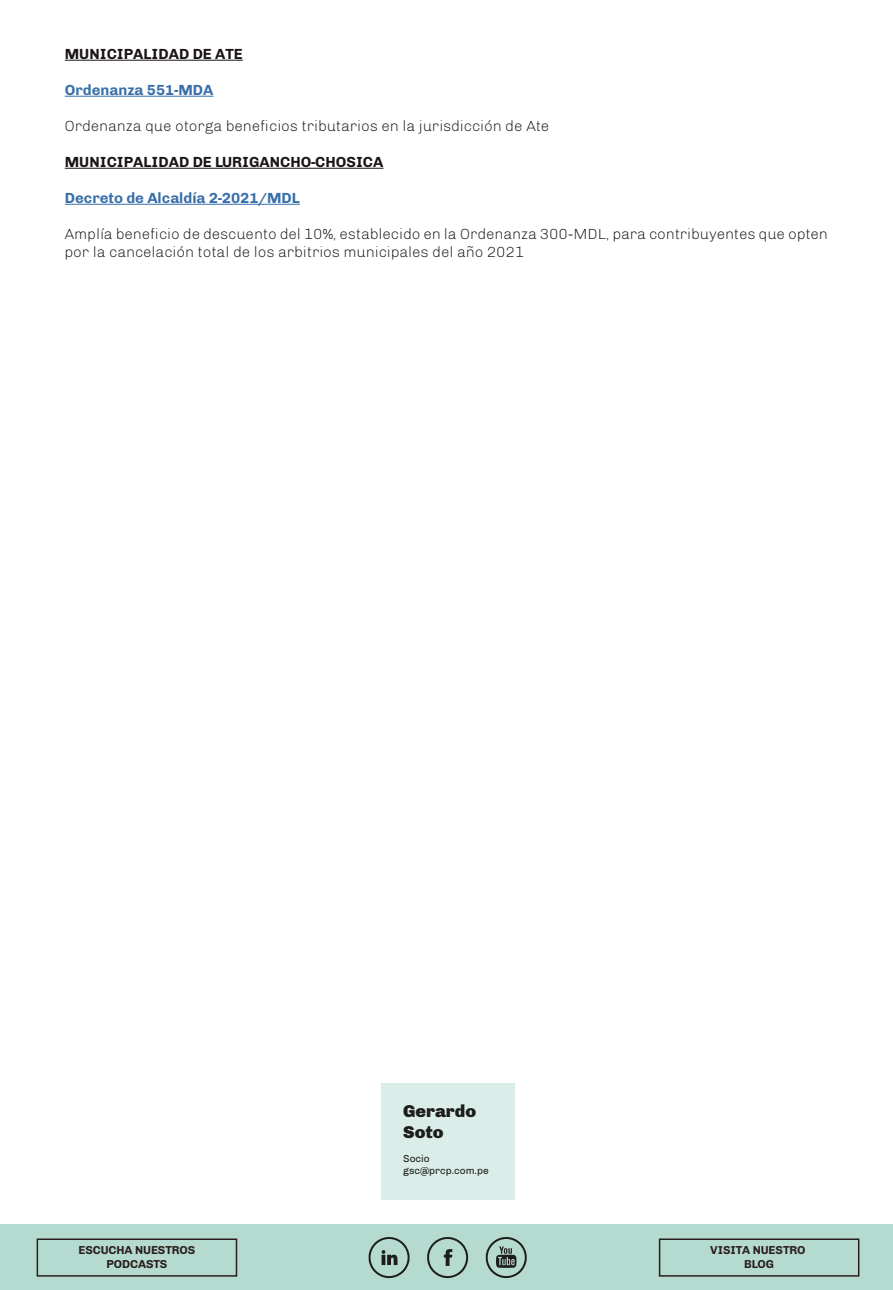
<style>
.page{position:relative;width:893px;height:1290px;background:#fff}
.page>*{position:absolute;margin:0;border:0;box-sizing:border-box;transform-origin:0 0}
.t1{font:900 17.55px/21.1px "Chivo";color:#1d1d1b}
.t2{font:300 15px/18px "Chivo";color:#1a1414}
.t3{font:700 15px "Chivo";color:#1a1414}
.t4{font:700 15px "Chivo";color:#386ea9}
.t5{font:700 11.85px/14.1px "Chivo";letter-spacing:-.01em;color:#2a1e1c;text-align:center}
.t6{font:10.2px/12.3px "Chivo";color:#1d1d1b}
</style>
<div class="page">
<div style="left:381px;top:1083px;width:133px;height:116px;background:#daede8"></div>
<div style="left:0;top:1224px;width:893px;height:66px;background:#b5dbd1"></div>
<svg style="left:368px;top:1237px;width:41px;height:41px"></svg>
<svg style="left:427px;top:1237px;width:41px;height:41px"></svg>
<svg style="left:485px;top:1237px;width:42px;height:41px"></svg>
<div style="left:659px;top:1238px;width:200px;height:38px;border:2px solid #2a1e1c"></div>
<div style="left:37px;top:1238px;width:200px;height:38px;border:2px solid #2a1e1c"></div>
<hr style="left:65px;top:60px;width:178px;height:1px;background:#1a1414">
<hr style="left:65px;top:96px;width:148px;height:1px;background:#386ea9">
<hr style="left:65px;top:168px;width:318px;height:1px;background:#1a1414">
<hr style="left:65px;top:204px;width:235px;height:1px;background:#386ea9">
<p class="t3" style="left:65px;top:45px;width:180px">MUNICIPALIDAD DE ATE</p>
<p class="t4" style="left:65px;top:81px;width:150px">Ordenanza 551-MDA</p>
<p class="t2" style="left:65px;top:117px;width:486px">Ordenanza que otorga beneficios tributarios en la jurisdicción de Ate</p>
<p class="t3" style="left:65px;top:153px;width:320px">MUNICIPALIDAD DE LURIGANCHO-CHOSICA</p>
<p class="t4" style="left:65px;top:189px;width:237px">Decreto de Alcaldía 2-2021/MDL</p>
<p class="t2" style="left:65px;top:225px;width:765px">Amplía beneficio de descuento del 10%, establecido en la Ordenanza 300-MDL, para contribuyentes que opten por la cancelación total de los arbitrios municipales del año 2021</p>
<p class="t5" style="left:78px;top:1242px;width:118px">ESCUCHA NUESTROS<br>PODCASTS</p>
<p class="t1" style="left:403px;top:1100px;width:75px">Gerardo<br>Soto</p>
<p class="t6" style="left:403px;top:1152px;width:87px">Socio gsc@prcp.com.pe</p>
<p class="t5" style="left:710px;top:1242px;width:97px">VISITA NUESTRO<br>BLOG</p>
</div>
